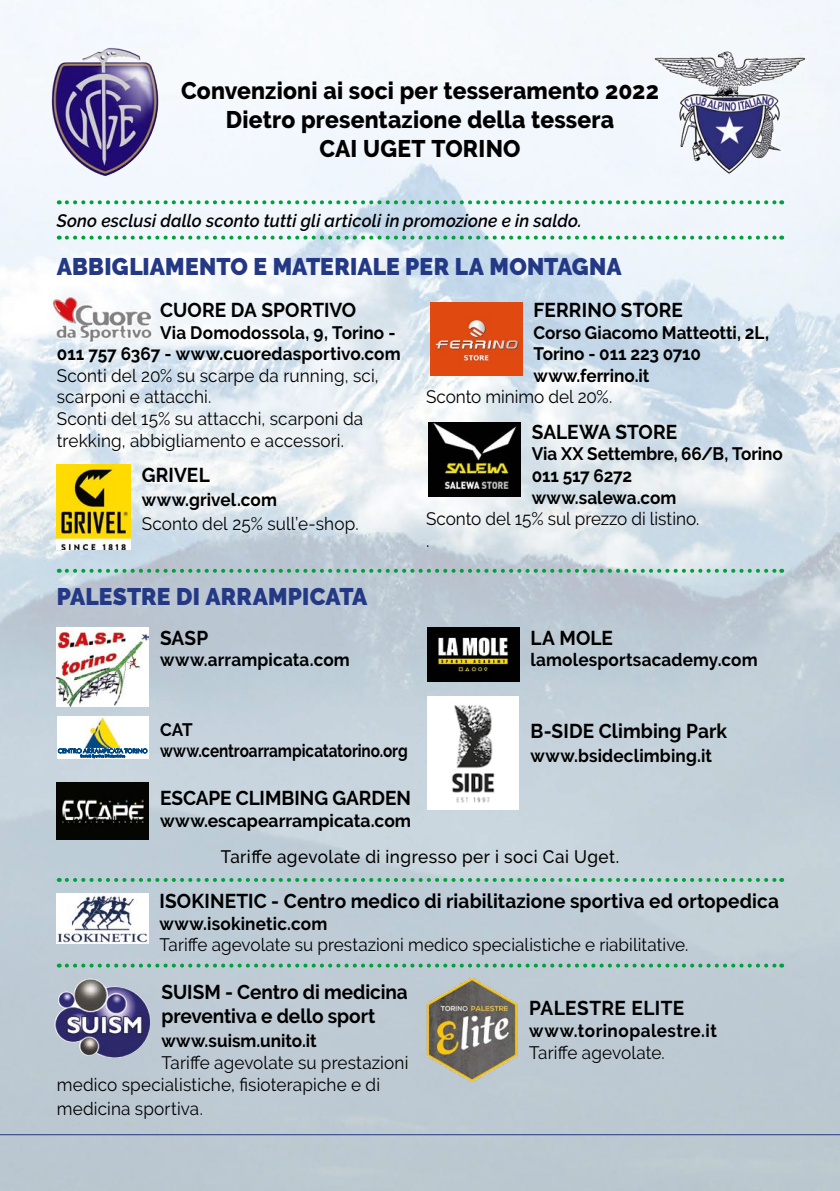
<style>
.page{position:relative;width:840px;height:1191px;background:#fff}
.page>*{position:absolute;margin:0;border:0;box-sizing:border-box;transform-origin:0 0}
.t1{font:800 24px/28.8px "Raleway";letter-spacing:.01em;color:#000;text-align:center;scale:.95 1}
.t2{font:900 24px "Raleway";letter-spacing:.005em;color:#243985;scale:.95 1}
.t3{font:700 20px/24px "Raleway";letter-spacing:.005em;color:#000;scale:.95 1}
.t4{font:18px/21.6px "Raleway";letter-spacing:.005em;color:#000;scale:.95 1}
.t5{font:700 18px/21.6px "Raleway";letter-spacing:.005em;color:#000;scale:.95 1}
.t6{font:italic 600 18px "Raleway";letter-spacing:.01em;color:#000;scale:.95 1}
.t7{font:500 18px "Raleway";letter-spacing:.03em;color:#000;scale:.95 1}
.t8{font:700 18px "Raleway";letter-spacing:.005em;color:#000}
.t9{font:700 18px "Raleway";letter-spacing:.03em;color:#000;scale:.95 1}
</style>
<div class="page">
<img style="left:0;top:0;width:839px;height:1191px">
<hr style="left:0;top:1134px;width:839px;height:1px;background:#243985">
<img style="left:51px;top:295px;width:103px;height:47px">
<img style="left:57px;top:782px;width:92px;height:57px">
<img style="left:430px;top:302px;width:92px;height:74px">
<img style="left:428px;top:422px;width:92px;height:74px">
<img style="left:57px;top:464px;width:73px;height:85px">
<div style="left:427px;top:696px;width:91px;height:114px;background:#fff"></div>
<img style="left:451px;top:705px;width:44px;height:98px">
<img style="left:427px;top:627px;width:91px;height:54px">
<img style="left:57px;top:627px;width:92px;height:79px">
<img style="left:426px;top:972px;width:91px;height:114px">
<img style="left:51px;top:47px;width:107px;height:129px">
<img style="left:653px;top:51px;width:74px;height:111px">
<svg style="left:67px;top:569px;width:714px;height:4px;background:#78bc9c"></svg>
<svg style="left:67px;top:878px;width:714px;height:4px;background:#77bd9b"></svg>
<svg style="left:67px;top:963px;width:714px;height:4px;background:#7cbc9f"></svg>
<svg style="left:67px;top:200px;width:714px;height:4px"></svg>
<svg style="left:67px;top:236px;width:714px;height:4px"></svg>
<div style="left:57px;top:716px;width:92px;height:42px;background:#fff"></div>
<img style="left:85px;top:717px;width:35px;height:30px">
<svg style="left:58px;top:748px;width:89px;height:10px"></svg>
<img style="left:52px;top:978px;width:98px;height:81px">
<img style="left:56px;top:893px;width:92px;height:50px">
<h1 class="t1" style="left:181px;top:76px;width:504px">Convenzioni ai soci per tesseramento 2022<br>Dietro presentazione della tessera<br>CAI UGET TORINO</h1>
<p class="t6" style="left:57px;top:210px;width:554px">Sono esclusi dallo sconto tutti gli articoli in promozione e in saldo.</p>
<h1 class="t2" style="left:57px;top:252px;width:596px">ABBIGLIAMENTO E MATERIALE PER LA MONTAGNA</h1>
<p class="t3" style="left:160px;top:298px;width:208px">CUORE DA SPORTIVO</p>
<p class="t5" style="left:57px;top:321px;width:363px;text-align:right">Via Domodossola, 9, Torino -<br>011 757 6367 - www.cuoredasportivo.com</p>
<p class="t4" style="left:57px;top:364px;width:340px">Sconti del 20% su scarpe da running, sci, scarponi e attacchi.<br>Sconti del 15% su attacchi, scarponi da trekking, abbigliamento e accessori.</p>
<p class="t3" style="left:142px;top:463px;width:73px">GRIVEL</p>
<p class="t5" style="left:142px;top:489px;width:144px">www.grivel.com</p>
<p class="t4" style="left:142px;top:513px;width:230px">Sconto del 25% sull’e-shop.</p>
<p class="t3" style="left:533px;top:298px;width:159px">FERRINO STORE</p>
<p class="t5" style="left:533px;top:321px;width:249px">Corso Giacomo Matteotti, 2L,<br>Torino - 011 223 0710 www.ferrino.it</p>
<p class="t4" style="left:426px;top:386px;width:198px">Sconto minimo del 20%.</p>
<p class="t3" style="left:531px;top:420px;width:155px">SALEWA STORE</p>
<p class="t5" style="left:531px;top:443px;width:265px">Via XX Settembre, 66/B, Torino<br>011 517 6272<br>www.salewa.com</p>
<p class="t4" style="left:426px;top:508px;width:289px">Sconto del 15% sul prezzo di listino. .</p>
<h1 class="t2" style="left:57px;top:582px;width:328px">PALESTRE DI ARRAMPICATA</h1>
<p class="t3" style="left:160px;top:625px;width:52px">SASP</p>
<p class="t5" style="left:160px;top:649px;width:201px">www.arrampicata.com</p>
<p class="t5" style="left:160px;top:719px;width:262px">CAT www.centroarrampicatatorino.org</p>
<p class="t3" style="left:160px;top:786px;width:266px">ESCAPE CLIMBING GARDEN</p>
<p class="t8" style="left:160px;top:810px;width:252px">www.escapearrampicata.com</p>
<p class="t3" style="left:530px;top:625px;width:88px">LA MOLE</p>
<p class="t5" style="left:530px;top:649px;width:241px">lamolesportsacademy.com</p>
<p class="t3" style="left:530px;top:719px;width:208px">B-SIDE Climbing Park</p>
<p class="t5" style="left:530px;top:745px;width:193px">www.bsideclimbing.it</p>
<p class="t7" style="left:221px;top:846px;width:420px">Tariffe agevolate di ingresso per i soci Cai Uget.</p>
<p class="t3" style="left:159px;top:889px;width:653px">ISOKINETIC - Centro medico di riabilitazione sportiva ed ortopedica</p>
<p class="t5" style="left:159px;top:912px;width:178px">www.isokinetic.com</p>
<p class="t4" style="left:159px;top:934px;width:558px">Tariffe agevolate su prestazioni medico specialistiche e riabilitative.</p>
<p class="t3" style="left:161px;top:980px;width:261px">SUISM - Centro di medicina preventiva e dello sport</p>
<p class="t5" style="left:161px;top:1030px;width:165px">www.suism.unito.it</p>
<p class="t4" style="left:57px;top:1051px;width:371px;text-indent:105px">Tariffe agevolate su prestazioni medico specialistiche, fisioterapiche e di</p>
<p class="t4" style="left:57px;top:1097px;width:155px">medicina sportiva.</p>
<p class="t3" style="left:529px;top:996px;width:164px">PALESTRE ELITE</p>
<p class="t9" style="left:529px;top:1020px;width:199px">www.torinopalestre.it</p>
<p class="t4" style="left:529px;top:1041px;width:144px">Tariffe agevolate.</p>
</div>
